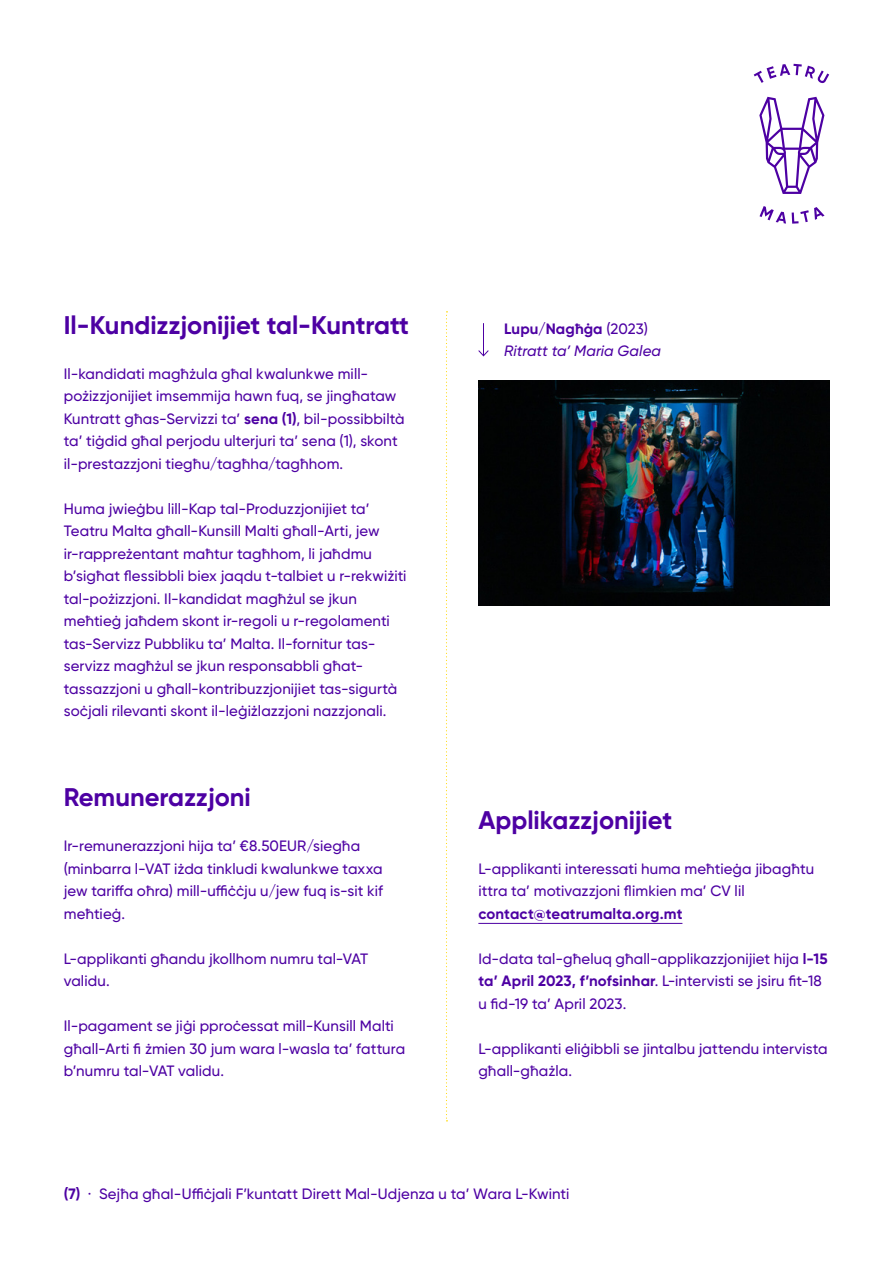
<style>
.page{position:relative;width:893px;height:1263px;background:#fff}
.page>*{position:absolute;margin:0;border:0;box-sizing:border-box;transform-origin:0 0}
.t1{font:700 25.5px "Gilroy";color:#4d00a3}
.t2{font:500 15px/22.5px "Gilroy";letter-spacing:.005em;color:#4d00a3}
.t3{font:italic 500 15px/22.5px "Gilroy";letter-spacing:.005em;color:#4d00a3}
.t4{font:700 15px "Gilroy";letter-spacing:.01em;color:#4d00a3}
.s1{font-weight:700}
.s2{font-weight:700;font-style:normal}
.s3{font-style:normal}
</style>
<div class="page">
<svg style="left:446px;top:311px;width:1px;height:810px"></svg>
<svg style="left:754px;top:64px;width:75px;height:19px"></svg>
<svg style="left:759px;top:206px;width:27px;height:18px"></svg>
<svg style="left:792px;top:207px;width:32px;height:17px"></svg>
<svg style="left:759px;top:97px;width:65px;height:97px"></svg>
<img style="left:478px;top:380px;width:351px;height:225px">
<hr style="left:483px;top:323px;width:1px;height:33px;background:#4d00a3">
<svg style="left:478px;top:350px;width:11px;height:7px"></svg>
<hr style="left:478px;top:923px;width:204px;height:1px;background:#4d00a3">
<h1 class="t1" style="left:64px;top:309px;width:347px">Il-Kundizzjonijiet tal-Kuntratt</h1>
<p class="t2" style="left:64px;top:362px;width:342px">Il-kandidati magħżula għal kwalunkwe mill&shy;pożizzjonijiet imsemmija hawn fuq, se jingħataw Kuntratt għas-Servizzi ta’ <span class="s1">sena (1)</span>, bil-possibbiltà ta’ tiġdid għal perjodu ulterjuri ta’ sena (1), skont il-prestazzjoni tiegħu/tagħha/tagħhom.</p>
<p class="t2" style="left:64px;top:497px;width:344px">Huma jwieġbu lill-Kap tal-Produzzjonijiet ta’ Teatru Malta għall-Kunsill Malti għall-Arti, jew ir-rappreżentant maħtur tagħhom, li jaħdmu b’sigħat flessibbli biex jaqdu t-talbiet u r-rekwiżiti tal-pożizzjoni. Il-kandidat magħżul se jkun meħtieġ jaħdem skont ir-regoli u r-regolamenti tas-Servizz Pubbliku ta’ Malta. Il-fornitur tas&shy;servizz magħżul se jkun responsabbli għat&shy;tassazzjoni u għall-kontribuzzjonijiet tas-sigurtà soċjali rilevanti skont il-leġiżlazzjoni nazzjonali.</p>
<h1 class="t1" style="left:64px;top:781px;width:189px">Remunerazzjoni</h1>
<p class="t2" style="left:64px;top:835px;width:321px">Ir-remunerazzjoni hija ta’ €8.50EUR/siegħa (minbarra l-VAT iżda tinkludi kwalunkwe taxxa jew tariffa oħra) mill-uffiċċju u/jew fuq is-sit kif meħtieġ.</p>
<p class="t2" style="left:64px;top:947px;width:306px">L-applikanti għandu jkollhom numru tal-VAT validu.</p>
<p class="t2" style="left:64px;top:1015px;width:343px">Il-pagament se jiġi pproċessat mill-Kunsill Malti għall-Arti fi żmien 30 jum wara l-wasla ta’ fattura b’numru tal-VAT validu.</p>
<p class="t3" style="left:504px;top:317px;width:158px"><span class="s2">Lupu/Nagħġa</span> <span class="s3">(2023)<br></span>Ritratt ta’ Maria Galea</p>
<h1 class="t1" style="left:478px;top:804px;width:195px">Applikazzjonijiet</h1>
<p class="t2" style="left:478px;top:857px;width:337px">L-applikanti interessati huma meħtieġa jibagħtu ittra ta’ motivazzjoni flimkien ma’ CV lil</p>
<p class="t4" style="left:478px;top:904px;width:206px">contact@teatrumalta.org.mt</p>
<p class="t2" style="left:478px;top:947px;width:351px">Id-data tal-għeluq għall-applikazzjonijiet hija <span class="s1">l-15 ta’ April 2023, f’nofsinhar</span>. L-intervisti se jsiru fit-18 u fid-19 ta’ April 2023.</p>
<p class="t2" style="left:478px;top:1037px;width:351px">L-applikanti eliġibbli se jintalbu jattendu intervista għall-għażla.</p>
<p class="t2" style="left:64px;top:1182px;width:507px"><span class="s1">(7)</span> · Sejħa għaI-Uffiċjali F’kuntatt Dirett Mal-Udjenza u ta’ Wara L-Kwinti</p>
</div>
